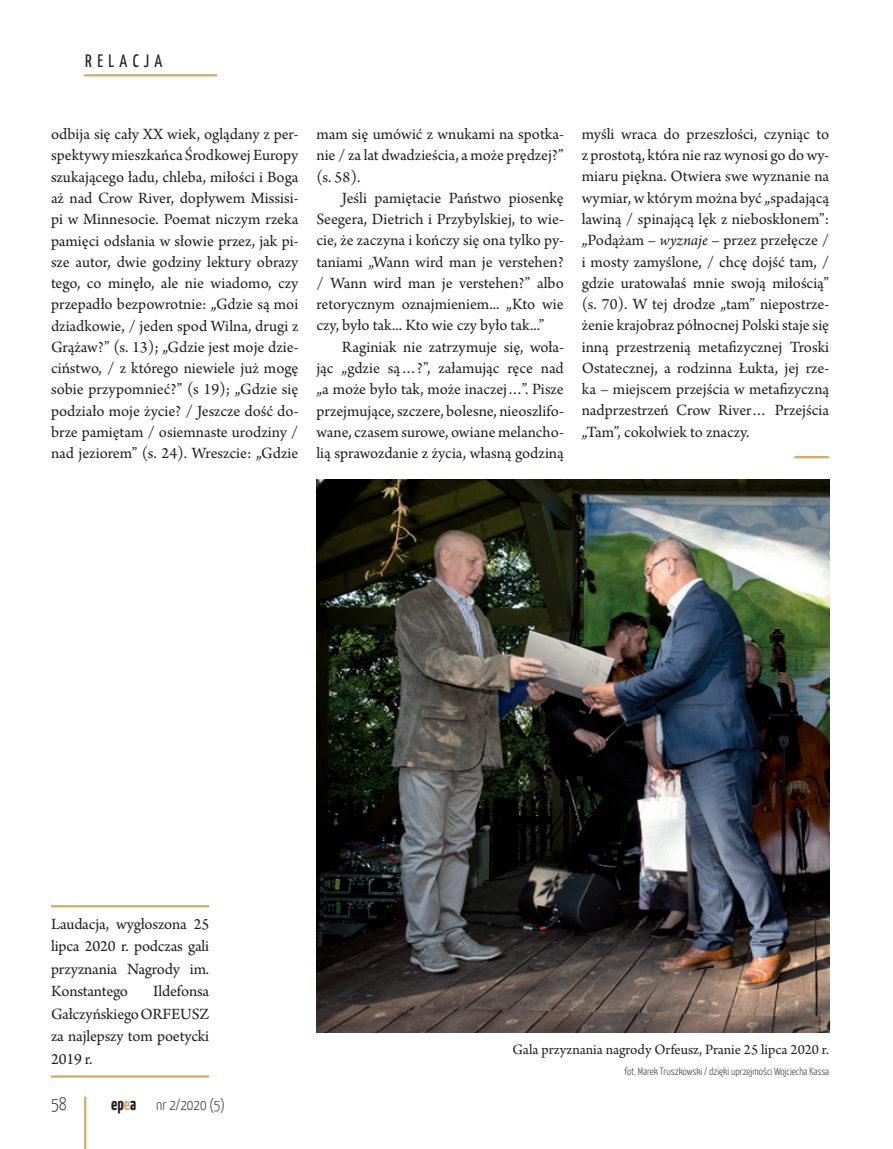
<style>
.page{position:relative;width:893px;height:1149px;background:#fff}
.page>*{position:absolute;margin:0;border:0;box-sizing:border-box;transform-origin:0 0}
.t1{font:18px "Yanone Kaffeesatz";letter-spacing:.3em;color:#231f20}
.t2{font:300 18px "Yanone Kaffeesatz";color:#231f20}
.t3{font:16.5px/21.3px "Arno Pro";letter-spacing:-.005em;color:#231f20;text-align:justify}
.t4{font:15px "Arno Pro";color:#231f20}
.t5{font:300 15px "Yanone Kaffeesatz";color:#231f20}
.t6{font:300 10.5px "Yanone Kaffeesatz";color:#231f20}
.s1{font-style:italic}
.s2{font-weight:700;font-size:18px}
.s3{font-weight:700;font-size:18px;color:#d2ab66}
</style>
<div class="page">
<hr style="left:84px;top:1096px;width:2px;height:52px;background:#d2ab66">
<hr style="left:84px;top:74px;width:133px;height:2px;background:#d2ab66">
<hr style="left:51px;top:1074px;width:158px;height:3px;background:#d2ab66">
<hr style="left:51px;top:904px;width:158px;height:3px;background:#d2ab66">
<hr style="left:794px;top:456px;width:35px;height:2px;background:#d2ab66">
<img style="left:317px;top:479px;width:512px;height:553px">
<p class="t1" style="left:85px;top:50px;width:79px">RELACJA</p>
<p class="t3" style="left:51px;top:124px;width:249px">odbija się cały XX wiek, oglądany z per&shy;spektywy mieszkańca Środkowej Europy szukającego ładu, chleba, miłości i Boga aż nad Crow River, dopływem Missisi&shy;pi w Minnesocie. Poemat niczym rzeka pamięci odsłania w słowie przez, jak pi&shy;sze autor, dwie godziny lektury obrazy tego, co minęło, ale nie wiadomo, czy przepadło bezpowrotnie: „Gdzie są moi dziadkowie, / jeden spod Wilna, drugi z Grążaw?” (s. 13); „Gdzie jest moje dzie&shy;ciństwo, / z którego niewiele już mogę sobie przypomnieć?” (s 19); „Gdzie się podziało moje życie? / Jeszcze dość do&shy;brze pamiętam / osiemnaste urodziny / nad jeziorem” (s. 24). Wreszcie: „Gdzie</p>
<p class="t3" style="left:316px;top:124px;width:249px">mam się umówić z wnukami na spotka&shy;nie / za lat dwadzieścia, a może prędzej?” (s. 58).</p>
<p class="t3" style="left:316px;top:188px;width:249px;text-indent:26px">Jeśli pamiętacie Państwo piosenkę Seegera, Dietrich i Przybylskiej, to wie&shy;cie, że zaczyna i kończy się ona tylko py&shy;taniami „Wann wird man je verstehen? / Wann wird man je verstehen?” albo retorycznym oznajmieniem... „Kto wie czy, było tak... Kto wie czy było tak...”</p>
<p class="t3" style="left:316px;top:337px;width:249px;text-indent:26px">Raginiak nie zatrzymuje się, woła&shy;jąc „gdzie są…?”, załamując ręce nad „a może było tak, może inaczej…”. Pisze przejmujące, szczere, bolesne, nieoszlifo&shy;wane, czasem surowe, owiane melancho&shy;lią sprawozdanie z życia, własną godziną</p>
<p class="t3" style="left:582px;top:124px;width:249px">myśli wraca do przeszłości, czyniąc to z prostotą, która nie raz wynosi go do wy&shy;miaru piękna. Otwiera swe wyznanie na wymiar, w którym można być „spadającą lawiną / spinającą lęk z nieboskłonem”: „Podążam – <span class="s1">wyznaje</span> – przez przełęcze / i mosty zamyślone, / chcę dojść tam, / gdzie uratowałaś mnie swoją miłością” (s. 70). W tej drodze „tam” niepostrze&shy;żenie krajobraz północnej Polski staje się inną przestrzenią metafizycznej Troski Ostatecznej, a rodzinna Łukta, jej rze&shy;ka – miejscem przejścia w metafizyczną nadprzestrzeń Crow River… Przejścia „Tam”, cokolwiek to znaczy.</p>
<p class="t3" style="left:51px;top:913px;width:160px;line-height:22.5px">Laudacja, wygłoszona 25 lipca 2020 r. podczas gali przyznania Nagrody im.<br>Konstantego</p>
<p class="t3" style="left:51px;top:980px;width:160px;line-height:22.5px;text-indent:102px">Ildefonsa Gałczyńskiego ORFEUSZ za najlepszy tom poetycki 2019 r.</p>
<p class="t2" style="left:51px;top:1092px;width:17px">58</p>
<p class="t5" style="left:111px;top:1095px;width:115px"><span class="s2">ep</span><span class="s3">e</span><span class="s2">a</span> nr 2/2020 (5)</p>
<p class="t4" style="left:513px;top:1040px;width:318px">Gala przyznania nagrody Orfeusz, Pranie 25 lipca 2020 r.</p>
<p class="t6" style="left:625px;top:1064px;width:206px">fot. Marek Truszkowski / dzięki uprzejmości Wojciecha Kassa</p>
</div>
